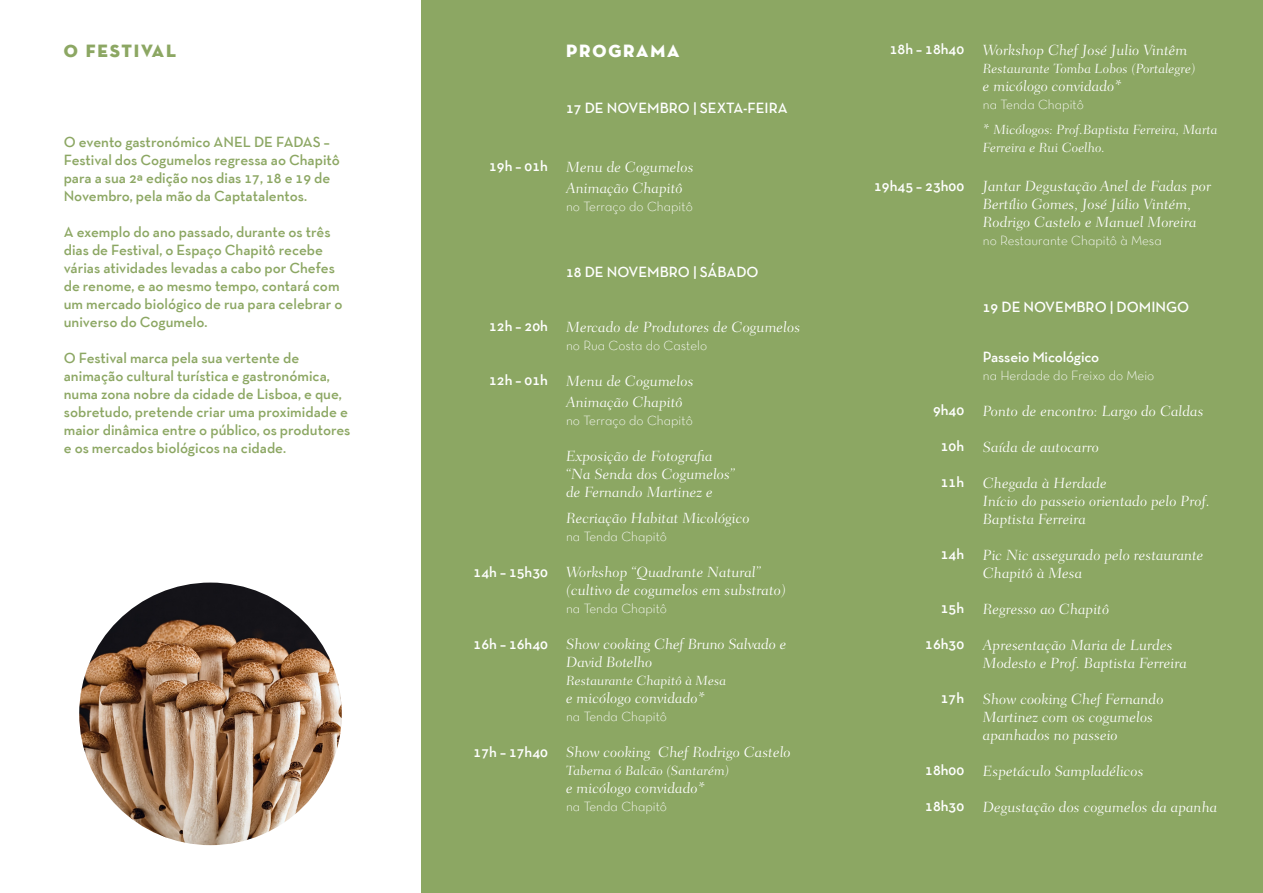
<style>
.page{position:relative;width:1263px;height:893px;background:#fff}
.page>*{position:absolute;margin:0;border:0;box-sizing:border-box;transform-origin:0 0}
.t1{font:18px "Neutra Disp Titling";letter-spacing:.1em;color:#8ca763}
.t2{font:18px "Neutra Disp Titling";letter-spacing:.1em;color:#fff}
.t3{font:300 15px/18px "Fairfield LT Caption";color:#fff}
.t4{font:600 15px/18px "Neutra Text TF";color:#8ca763}
.t5{font:600 15px "Neutra Text TF";color:#fff}
.t6{font:13.5px "Neutra Text Light Alt";color:#fff}
.t7{font:300 13.5px/18px "Fairfield LT Caption";color:#fff}
</style>
<div class="page">
<div style="left:421px;top:0;width:842px;height:893px;background:#8ca763"></div>
<img style="left:79px;top:583px;width:263px;height:262px;border-radius:131px">
<p class="t1" style="left:64px;top:39px;width:114px">O FESTIVAL</p>
<p class="t4" style="left:64px;top:132px;width:278px">O evento gastronómico ANEL DE FADAS – Festival dos Cogumelos regressa ao Chapitô para a sua 2ª edição nos dias 17, 18 e 19 de Novembro, pela mão da Captatalentos.</p>
<p class="t4" style="left:64px;top:222px;width:280px">A exemplo do ano passado, durante os três dias de Festival, o Espaço Chapitô recebe várias atividades levadas a cabo por Chefes de renome, e ao mesmo tempo, contará com um mercado biológico de rua para celebrar o universo do Cogumelo.</p>
<p class="t4" style="left:64px;top:348px;width:288px">O Festival marca pela sua vertente de animação cultural turística e gastronómica, numa zona nobre da cidade de Lisboa, e que, sobretudo, pretende criar uma proximidade e maior dinâmica entre o público, os produtores e os mercados biológicos na cidade.</p>
<p class="t5" style="left:489px;top:157px;width:60px">19h – 01h</p>
<p class="t2" style="left:566px;top:39px;width:115px">PROGRAMA</p>
<p class="t5" style="left:566px;top:99px;width:223px">17 DE NOVEMBRO | SEXTA-FEIRA</p>
<p class="t3" style="left:566px;top:158px;width:129px">Menu de Cogumelos</p>
<p class="t3" style="left:566px;top:179px;width:118px">Animação Chapitô</p>
<p class="t6" style="left:566px;top:198px;width:128px">no Terraço do Chapitô</p>
<p class="t5" style="left:489px;top:317px;width:60px">12h – 20h</p>
<p class="t5" style="left:489px;top:371px;width:60px">12h – 01h</p>
<p class="t5" style="left:474px;top:563px;width:76px">14h – 15h30</p>
<p class="t5" style="left:474px;top:635px;width:76px">16h – 16h40</p>
<p class="t5" style="left:474px;top:743px;width:76px">17h – 17h40</p>
<p class="t5" style="left:566px;top:263px;width:194px">18 DE NOVEMBRO | SÁBADO</p>
<p class="t3" style="left:566px;top:318px;width:236px">Mercado de Produtores de Cogumelos</p>
<p class="t6" style="left:566px;top:338px;width:143px">no Rua Costa do Castelo</p>
<p class="t3" style="left:566px;top:372px;width:129px">Menu de Cogumelos</p>
<p class="t3" style="left:566px;top:393px;width:118px">Animação Chapitô</p>
<p class="t6" style="left:566px;top:413px;width:128px">no Terraço do Chapitô</p>
<p class="t3" style="left:566px;top:447px;width:148px">Exposição de Fotografia</p>
<p class="t3" style="left:566px;top:465px;width:170px">“Na Senda dos Cogumelos”</p>
<p class="t3" style="left:566px;top:483px;width:148px">de Fernando Martinez e</p>
<p class="t3" style="left:566px;top:509px;width:185px">Recriação Habitat Micológico</p>
<p class="t6" style="left:566px;top:528px;width:102px">na Tenda Chapitô</p>
<p class="t3" style="left:566px;top:563px;width:196px">Workshop “Quadrante Natural”</p>
<p class="t3" style="left:566px;top:581px;width:221px">(cultivo de cogumelos em substrato)</p>
<p class="t6" style="left:566px;top:600px;width:102px">na Tenda Chapitô</p>
<p class="t3" style="left:566px;top:635px;width:222px">Show cooking Chef Bruno Salvado e<br>David Botelho</p>
<p class="t7" style="left:566px;top:671px;width:161px">Restaurante Chapitô à Mesa</p>
<p class="t3" style="left:566px;top:689px;width:141px">e micólogo convidado*</p>
<p class="t6" style="left:566px;top:708px;width:102px">na Tenda Chapitô</p>
<p class="t3" style="left:566px;top:743px;width:226px">Show cooking Chef Rodrigo Castelo</p>
<p class="t7" style="left:566px;top:761px;width:165px">Taberna ó Balcão (Santarém)</p>
<p class="t3" style="left:566px;top:779px;width:141px">e micólogo convidado*</p>
<p class="t6" style="left:566px;top:798px;width:102px">na Tenda Chapitô</p>
<p class="t5" style="left:890px;top:40px;width:76px">18h – 18h40</p>
<p class="t5" style="left:874px;top:176px;width:92px">19h45 – 23h00</p>
<p class="t3" style="left:983px;top:41px;width:206px">Workshop Chef José Julio Vintêm</p>
<p class="t7" style="left:983px;top:59px;width:214px">Restaurante Tomba Lobos (Portalegre)</p>
<p class="t3" style="left:983px;top:77px;width:141px">e micólogo convidado*</p>
<p class="t6" style="left:983px;top:96px;width:102px">na Tenda Chapitô</p>
<p class="t7" style="left:983px;top:121px;width:236px">* Micólogos: Prof.Baptista Ferreira, Marta<br>Ferreira e Rui Coelho.</p>
<p class="t3" style="left:983px;top:177px;width:230px">Jantar Degustação Anel de Fadas por<br>Bertílio Gomes, José Júlio Vintém,<br>Rodrigo Castelo e Manuel Moreira</p>
<p class="t6" style="left:983px;top:232px;width:180px">no Restaurante Chapitô à Mesa</p>
<p class="t5" style="left:933px;top:401px;width:33px">9h40</p>
<p class="t5" style="left:941px;top:437px;width:25px">10h</p>
<p class="t5" style="left:941px;top:473px;width:25px">11h</p>
<p class="t5" style="left:941px;top:545px;width:25px">14h</p>
<p class="t5" style="left:941px;top:599px;width:25px">15h</p>
<p class="t5" style="left:925px;top:635px;width:41px">16h30</p>
<p class="t5" style="left:941px;top:689px;width:25px">17h</p>
<p class="t5" style="left:925px;top:761px;width:41px">18h00</p>
<p class="t5" style="left:925px;top:797px;width:41px">18h30</p>
<p class="t5" style="left:983px;top:298px;width:208px">19 DE NOVEMBRO | DOMINGO</p>
<p class="t5" style="left:983px;top:348px;width:118px">Passeio Micológico</p>
<p class="t6" style="left:983px;top:367px;width:173px">na Herdade do Freixo do Meio</p>
<p class="t3" style="left:983px;top:402px;width:222px">Ponto de encontro: Largo do Caldas</p>
<p class="t3" style="left:983px;top:438px;width:118px">Saída de autocarro</p>
<p class="t3" style="left:983px;top:474px;width:229px">Chegada à Herdade<br>Início do passeio orientado pelo Prof.<br>Baptista Ferreira</p>
<p class="t3" style="left:983px;top:546px;width:222px">Pic Nic assegurado pelo restaurante<br>Chapitô à Mesa</p>
<p class="t3" style="left:983px;top:600px;width:128px">Regresso ao Chapitô</p>
<p class="t3" style="left:983px;top:636px;width:206px">Apresentação Maria de Lurdes<br>Modesto e Prof. Baptista Ferreira</p>
<p class="t3" style="left:983px;top:690px;width:182px">Show cooking Chef Fernando<br>Martinez com os cogumelos apanhados no passeio</p>
<p class="t3" style="left:983px;top:762px;width:162px">Espetáculo Sampladélicos</p>
<p class="t3" style="left:983px;top:798px;width:236px">Degustação dos cogumelos da apanha</p>
</div>
